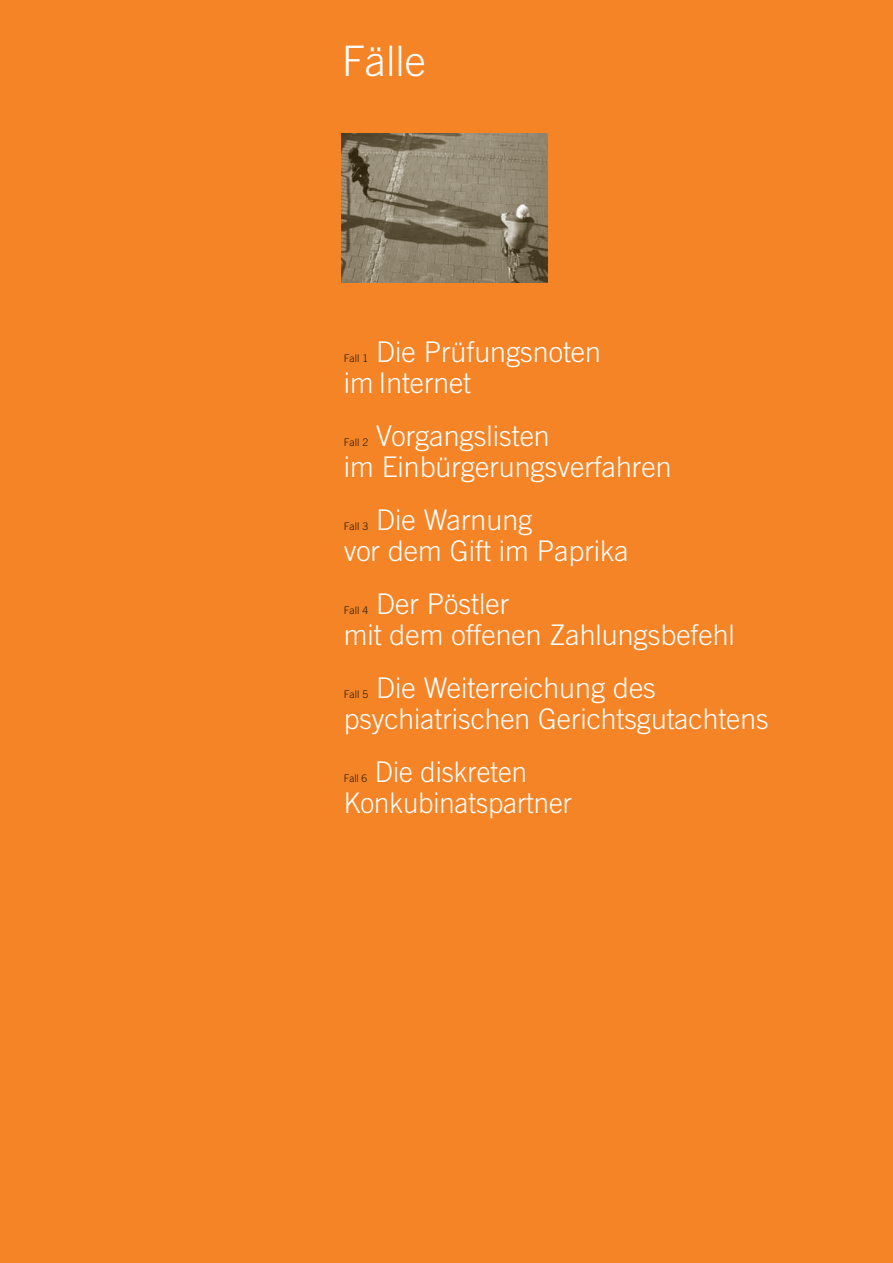
<style>
.page{position:relative;width:893px;height:1263px;background:#f58427}
.page>*{position:absolute;margin:0;border:0;box-sizing:border-box;transform-origin:0 0}
.t1{font:300 42px "Trade Gothic";color:#fff}
.t2{font:300 28.5px/31.5px "Trade Gothic";color:#fff}
.t3{font:300 28.5px/31.5px "Trade Gothic";color:#fff;text-align:center;scale:.96 1}
.t4{font:300 10.5px "Trade Gothic";color:#251a05}
.t5{font:300 10.5px "Trade Gothic";color:#251a05;scale:.96 1}
</style>
<div class="page">
<img style="left:341px;top:134px;width:206px;height:148px">
<h1 class="t1" style="left:342px;top:36px;width:85px">Fälle</h1>
<p class="t2" style="left:344px;top:336px;width:259px;text-indent:32px">Die Prüfungsnoten im Internet</p>
<p class="t4" style="left:344px;top:352px;width:26px">Fall 1</p>
<p class="t2" style="left:344px;top:420px;width:329px;text-indent:32px">Vorgangslisten<br>im Einbürgerungsverfahren</p>
<p class="t4" style="left:344px;top:520px;width:26px">Fall 3</p>
<p class="t4" style="left:344px;top:436px;width:26px">Fall 2</p>
<p class="t2" style="left:344px;top:504px;width:286px;text-indent:32px">Die Warnung<br>vor dem Gift im Paprika</p>
<p class="t4" style="left:344px;top:604px;width:26px">Fall 4</p>
<p class="t2" style="left:344px;top:588px;width:393px;text-indent:32px">Der Pöstler<br>mit dem offenen Zahlungsbefehl</p>
<p class="t4" style="left:344px;top:688px;width:26px">Fall 5</p>
<p class="t2" style="left:344px;top:672px;width:426px;text-indent:32px">Die Weiterreichung des psychiatrischen Gerichtsgutachtens</p>
<p class="t5" style="left:344px;top:772px;width:26px">Fall 6</p>
<p class="t3" style="left:344px;top:756px;width:239px">Die diskreten<br>Konkubinatspartner</p>
</div>
